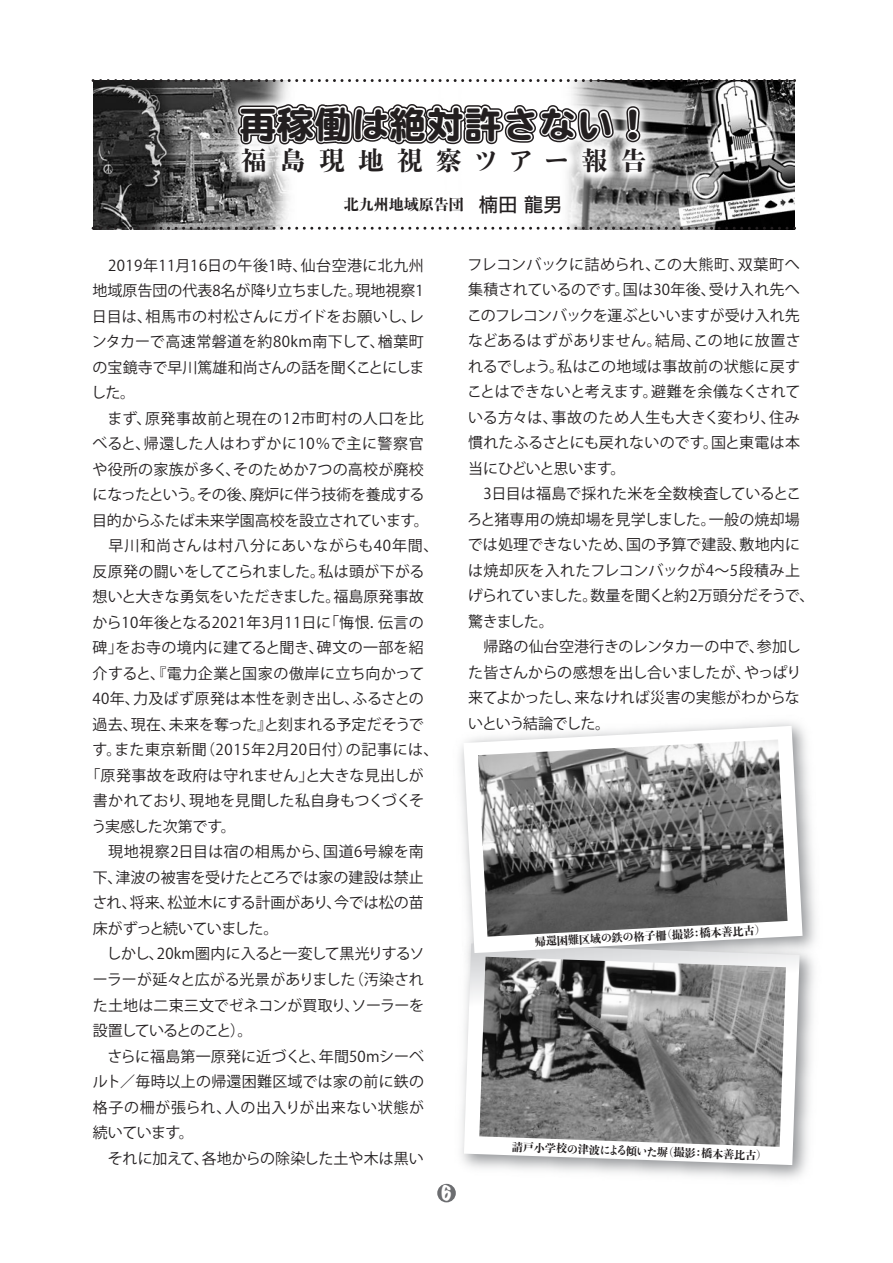
<style>
.page{position:relative;width:893px;height:1263px;background:#fff}
.page>*{position:absolute;margin:0;border:0;box-sizing:border-box;transform-origin:0 0}
.t1{font:37.5px "DF Maru Gothic SB MP RKSJ H";color:#231f20}
.t2{font:800 25.5px "Yu Min 36 p Kn";letter-spacing:.53em;color:#231f20}
.t3{font:expanded 18px "Marker Felt";color:#fff}
.t4{font:15px/25.5px "Koz Go Pr 6 N";letter-spacing:.005em;color:#231f20}
.t5{font:15px "Koz Go Pr 6 N";letter-spacing:.04em;color:#231f20}
.t6{font:15px "Koz Go Pr 6 N";letter-spacing:-.02em;color:#231f20}
.t7{font:15px "Koz Go Pr 6 N";letter-spacing:.025em;color:#231f20}
.t8{font:15px "Koz Go Pr 6 N";letter-spacing:.03em;color:#231f20}
.t9{font:15px "Koz Go Pr 6 N";letter-spacing:-.035em;color:#231f20}
.t10{font:15px "Koz Go Pr 6 N";letter-spacing:-.025em;color:#231f20}
.t11{font:15px "Koz Go Pr 6 N";letter-spacing:.045em;color:#231f20}
.t12{font:15px "Koz Go Pr 6 N";letter-spacing:.06em;color:#231f20}
.t13{font:15px "Koz Go Pr 6 N";letter-spacing:.035em;color:#231f20}
.t14{font:800 15px "Yu Min 36 p Kn";color:#231f20}
.t15{font:15px "Koz Go Pr 6 N";letter-spacing:-.04em;color:#231f20}
.t16{font:15px "Koz Go Pr 6 N";letter-spacing:-.09em;color:#231f20}
.t17{font:15px "Koz Go Pr 6 N";letter-spacing:-.015em;color:#231f20}
.t18{font:800 11.1px "Yu Min 36 p Kn";color:#231f20}
.s1{font-family:"Hiragino Sans W5";font-weight:400;font-size:19.5px}
</style>
<div class="page">
<svg style="left:464px;top:953px;width:336px;height:212px"></svg>
<img style="left:479px;top:957px;width:307px;height:190px">
<svg style="left:463px;top:726px;width:340px;height:227px"></svg>
<div style="left:437px;top:1184px;width:19px;height:18px;background:#6c6d70;border-radius:50%"></div>
<img style="left:478px;top:739px;width:310px;height:198px">
<svg style="left:93px;top:79px;width:703px;height:151px"></svg>
<h1 class="t1" style="left:239px;top:105px;width:414px">再稼働は絶対許さない！</h1>
<h2 class="t2" style="left:241px;top:141px;width:407px">福島現地視察ツアー報告</h2>
<p class="t14" style="left:344px;top:193px;width:220px">北九州地域原告団　<span class="s1">楠田 龍男</span></p>
<p class="t8" style="left:93px;top:257px;width:333px">　2019年11月16日の午後1時、仙台空港に北九州</p>
<p class="t4" style="left:93px;top:278px;width:333px">地域原告団の代表8名が降り立ちました。現地視察1</p>
<p class="t4" style="left:92px;top:304px;width:333px">日目は、相馬市の村松さんにガイドをお願いし、レ</p>
<p class="t8" style="left:92px;top:333px;width:334px">ンタカーで高速常磐道を約80km南下して、楢葉町</p>
<p class="t4" style="left:93px;top:355px;width:333px">の宝鏡寺で早川篤雄和尚さんの話を聞くことにしま</p>
<p class="t4" style="left:91px;top:380px;width:46px">した。</p>
<p class="t5" style="left:93px;top:410px;width:333px">　まず、原発事故前と現在の12市町村の人口を比</p>
<p class="t11" style="left:93px;top:435px;width:333px">べると、帰還した人はわずかに10％で主に警察官</p>
<p class="t4" style="left:93px;top:457px;width:333px">や役所の家族が多く、そのためか7つの高校が廃校</p>
<p class="t6" style="left:93px;top:486px;width:333px">になったという。その後、廃炉に伴う技術を養成する</p>
<p class="t6" style="left:92px;top:512px;width:338px">目的からふたば未来学園高校を設立されています。</p>
<p class="t12" style="left:93px;top:537px;width:347px">　早川和尚さんは村八分にあいながらも40年間、</p>
<p class="t4" style="left:93px;top:559px;width:333px">反原発の闘いをしてこられました。私は頭が下がる</p>
<p class="t4" style="left:93px;top:584px;width:333px">想いと大きな勇気をいただきました。福島原発事故</p>
<p class="t7" style="left:93px;top:614px;width:333px">から10年後となる2021年3月11日に「悔恨．伝言の</p>
<p class="t4" style="left:93px;top:635px;width:333px">碑」をお寺の境内に建てると聞き、碑文の一部を紹</p>
<p class="t5" style="left:93px;top:665px;width:333px">介すると、『電力企業と国家の傲岸に立ち向かって</p>
<p class="t7" style="left:93px;top:690px;width:333px">40年、力及ばず原発は本性を剥き出し、ふるさとの</p>
<p class="t10" style="left:93px;top:716px;width:333px">過去、現在、未来を奪った』と刻まれる予定だそうで</p>
<p class="t5" style="left:93px;top:741px;width:347px">す。また東京新聞（2015年2月20日付）の記事には、</p>
<p class="t4" style="left:86px;top:763px;width:340px">「原発事故を政府は守れません」と大きな見出しが</p>
<p class="t4" style="left:93px;top:788px;width:333px">書かれており、現地を見聞した私自身もつくづくそ</p>
<p class="t17" style="left:91px;top:818px;width:146px">う実感した次第です。</p>
<p class="t13" style="left:93px;top:843px;width:333px">　現地視察2日目は宿の相馬から、国道6号線を南</p>
<p class="t4" style="left:93px;top:865px;width:333px">下、津波の被害を受けたところでは家の建設は禁止</p>
<p class="t4" style="left:92px;top:890px;width:333px">され、将来、松並木にする計画があり、今では松の苗</p>
<p class="t15" style="left:93px;top:920px;width:187px">床がずっと続いていました。</p>
<p class="t9" style="left:93px;top:945px;width:333px">　しかし、20km圏内に入ると一変して黒光りするソ</p>
<p class="t6" style="left:93px;top:971px;width:333px">ーラーが延々と広がる光景がありました（汚染され</p>
<p class="t4" style="left:93px;top:992px;width:333px">た土地は二束三文でゼネコンが買取り、ソーラーを</p>
<p class="t16" style="left:93px;top:1022px;width:161px">設置しているとのこと）。</p>
<p class="t4" style="left:93px;top:1043px;width:333px">　さらに福島第一原発に近づくと、年間50mシーベ</p>
<p class="t4" style="left:93px;top:1069px;width:333px">ルト／毎時以上の帰還困難区域では家の前に鉄の</p>
<p class="t5" style="left:93px;top:1098px;width:333px">格子の柵が張られ、人の出入りが出来ない状態が</p>
<p class="t4" style="left:93px;top:1120px;width:102px">続いています。</p>
<p class="t4" style="left:93px;top:1145px;width:332px">　それに加えて、各地からの除染した土や木は黒い</p>
<p class="t3" style="left:440px;top:1179px;width:13px">6</p>
<p class="t4" style="left:467px;top:252px;width:349px">フレコンバックに詰められ、この大熊町、双葉町へ集積されているのです。国は30年後、受け入れ先へこのフレコンバックを運ぶといいますが受け入れ先などあるはずがありません。結局、この地に放置されるでしょう。私はこの地域は事故前の状態に戻すことはできないと考えます。避難を余儀なくされている方々は、事故のため人生も大きく変わり、住み慣れたふるさとにも戻れないのです。国と東電は本当にひどいと思います。<br>　3日目は福島で採れた米を全数検査しているところと猪専用の焼却場を見学しました。一般の焼却場では処理できないため、国の予算で建設、敷地内には焼却灰を入れたフレコンバックが4～5段積み上げられていました。数量を聞くと約2万頭分だそうで、驚きました。<br>　帰路の仙台空港行きのレンタカーの中で、参加した皆さんからの感想を出し合いましたが、やっぱり来てよかったし、来なければ災害の実態がわからないという結論でした。</p>
<p class="t18" style="left:534px;top:933px;width:233px;rotate:-3deg">帰還困難区域の鉄の格子柵（撮影：橋本善比古）</p>
<p class="t18" style="left:512px;top:1138px;width:257px;rotate:2deg">請戸小学校の津波による傾いた塀（撮影：橋本善比古）</p>
</div>
